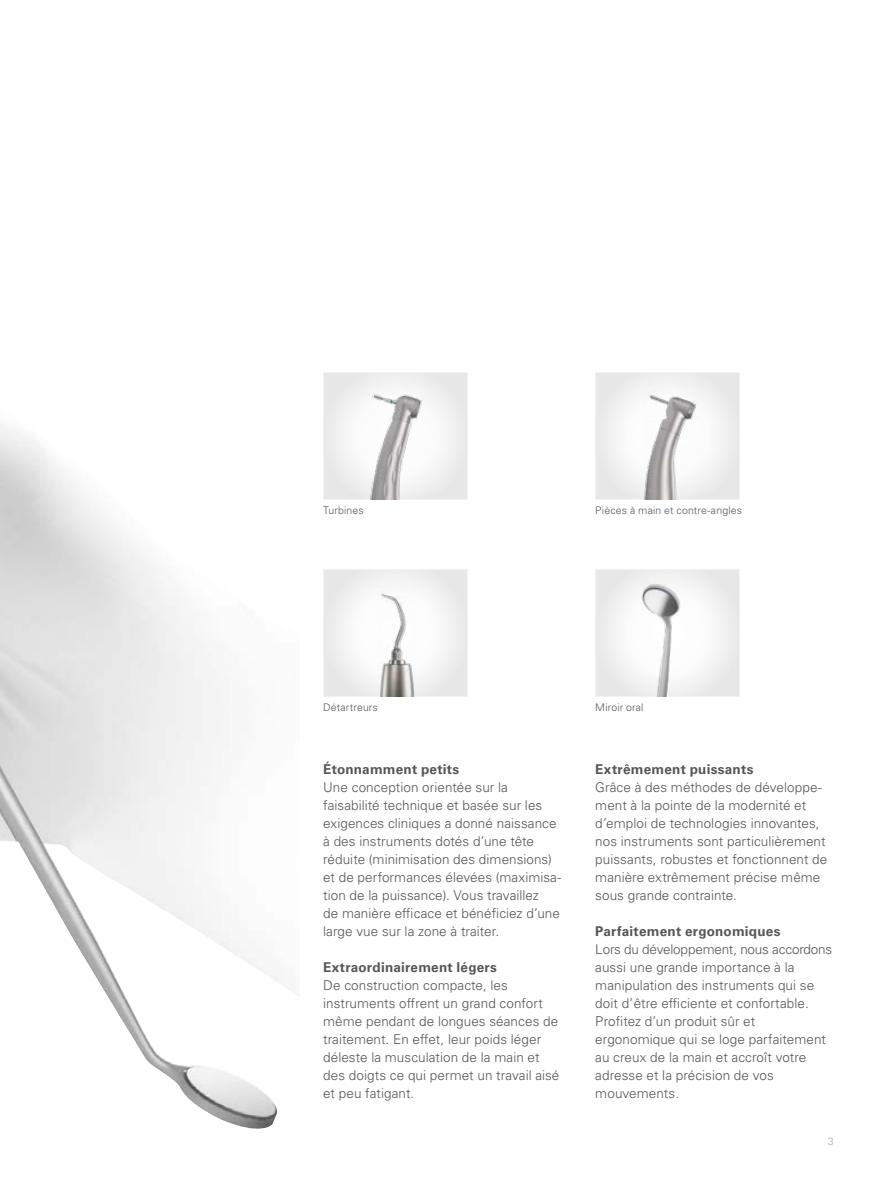
<style>
.page{position:relative;width:893px;height:1191px;background:#fff}
.page>*{position:absolute;margin:0;border:0;box-sizing:border-box;transform-origin:0 0}
.EN_common_copy_text_9pt{font:300 13.5px/18px "Univers LT Pro 45";letter-spacing:.005em;color:#565656}
.EN_common_copy_text_9pt-2{font:300 13.5px/18px "Univers LT Pro 45";letter-spacing:-.015em;color:#565656}
.t1{font:300 10.5px "Univers LT Pro 45";letter-spacing:.015em;color:#565656}
.headline_28pt_-_de{font:300 10.5px "Univers LT Pro 45";color:#a7a7a8}
.s1{font-family:"Univers LT Pro 65";font-weight:700}
</style>
<div class="page">
<div style="left:596px;top:372px;width:144px;height:127px;background:linear-gradient(to right,#f0f0f0,#eee)"></div>
<div style="left:595px;top:372px;width:145px;height:128px;border:1px solid #b1b2b3"></div>
<div style="left:323px;top:372px;width:144px;height:127px;background:#ececec"></div>
<div style="left:323px;top:372px;width:145px;height:128px;border:1px solid #b1b2b3"></div>
<div style="left:596px;top:569px;width:144px;height:127px;background:#e7e7e7"></div>
<div style="left:595px;top:569px;width:145px;height:127px;border:1px solid #b1b2b3"></div>
<div style="left:323px;top:569px;width:144px;height:127px;background:#f1f2f2"></div>
<div style="left:323px;top:569px;width:145px;height:127px;border:1px solid #b1b2b3"></div>
<img style="left:0;top:426px;width:279px;height:703px">
<img style="left:609px;top:569px;width:119px;height:127px">
<img style="left:379px;top:593px;width:36px;height:103px">
<img style="left:349px;top:387px;width:86px;height:112px">
<img style="left:643px;top:382px;width:62px;height:117px">
<p class="t1" style="left:323px;top:503px;width:42px">Turbines</p>
<p class="t1" style="left:595px;top:503px;width:148px">Pièces à main et contre-angles</p>
<p class="t1" style="left:323px;top:700px;width:56px">Détartreurs</p>
<p class="t1" style="left:595px;top:700px;width:50px">Miroir oral</p>
<p class="EN_common_copy_text_9pt" style="left:323px;top:760px;width:186px"><span class="s1">Étonnamment petits<br></span>Une conception orientée sur la</p>
<p class="EN_common_copy_text_9pt" style="left:323px;top:796px;width:221px">faisabilité technique et basée sur les</p>
<p class="EN_common_copy_text_9pt" style="left:323px;top:814px;width:235px">exigences cliniques a donné naissance</p>
<p class="EN_common_copy_text_9pt" style="left:323px;top:832px;width:212px">à des instruments dotés d’une tête</p>
<p class="EN_common_copy_text_9pt" style="left:323px;top:850px;width:230px">réduite (minimisation des dimensions)</p>
<p class="EN_common_copy_text_9pt" style="left:323px;top:868px;width:240px">et de performances élevées (maximisa&shy;tion de la puissance). Vous travaillez</p>
<p class="EN_common_copy_text_9pt" style="left:323px;top:904px;width:238px">de manière efficace et bénéficiez d’une</p>
<p class="EN_common_copy_text_9pt" style="left:323px;top:922px;width:178px">large vue sur la zone à traiter.</p>
<p class="EN_common_copy_text_9pt" style="left:323px;top:958px;width:186px"><span class="s1">Extraordinairement légers<br></span>De construction compacte, les</p>
<p class="EN_common_copy_text_9pt" style="left:323px;top:994px;width:221px">instruments offrent un grand confort</p>
<p class="EN_common_copy_text_9pt" style="left:323px;top:1012px;width:237px">même pendant de longues séances de</p>
<p class="EN_common_copy_text_9pt" style="left:323px;top:1030px;width:220px">traitement. En effet, leur poids léger</p>
<p class="EN_common_copy_text_9pt" style="left:323px;top:1048px;width:218px">déleste la musculation de la main et</p>
<p class="EN_common_copy_text_9pt" style="left:323px;top:1066px;width:238px">des doigts ce qui permet un travail aisé</p>
<p class="EN_common_copy_text_9pt" style="left:323px;top:1084px;width:93px">et peu fatigant.</p>
<p class="EN_common_copy_text_9pt" style="left:595px;top:760px;width:228px"><span class="s1">Extrêmement puissants<br></span>Grâce à des méthodes de développe&shy;ment à la pointe de la modernité et</p>
<p class="EN_common_copy_text_9pt" style="left:595px;top:814px;width:226px">d’emploi de technologies innovantes,</p>
<p class="EN_common_copy_text_9pt" style="left:595px;top:832px;width:232px">nos instruments sont particulièrement</p>
<p class="EN_common_copy_text_9pt" style="left:595px;top:850px;width:234px">puissants, robustes et fonctionnent de</p>
<p class="EN_common_copy_text_9pt" style="left:595px;top:868px;width:227px">manière extrêmement précise même</p>
<p class="EN_common_copy_text_9pt" style="left:595px;top:886px;width:143px">sous grande contrainte.</p>
<p class="EN_common_copy_text_9pt-2" style="left:595px;top:922px;width:238px"><span class="s1">Parfaitement ergonomiques<br></span>Lors du développement, nous accordons</p>
<p class="EN_common_copy_text_9pt" style="left:595px;top:958px;width:220px">aussi une grande importance à la manipulation des instruments qui se doit d’être efficiente et confortable.</p>
<p class="EN_common_copy_text_9pt" style="left:595px;top:1012px;width:161px">Profitez d’un produit sûr et</p>
<p class="EN_common_copy_text_9pt" style="left:595px;top:1030px;width:232px">ergonomique qui se loge parfaitement</p>
<p class="EN_common_copy_text_9pt" style="left:595px;top:1048px;width:213px">au creux de la main et accroît votre adresse et la précision de vos</p>
<p class="EN_common_copy_text_9pt" style="left:595px;top:1084px;width:85px">mouvements.</p>
<p class="headline_28pt_-_de" style="left:828px;top:1134px;width:7px">3</p>
</div>
